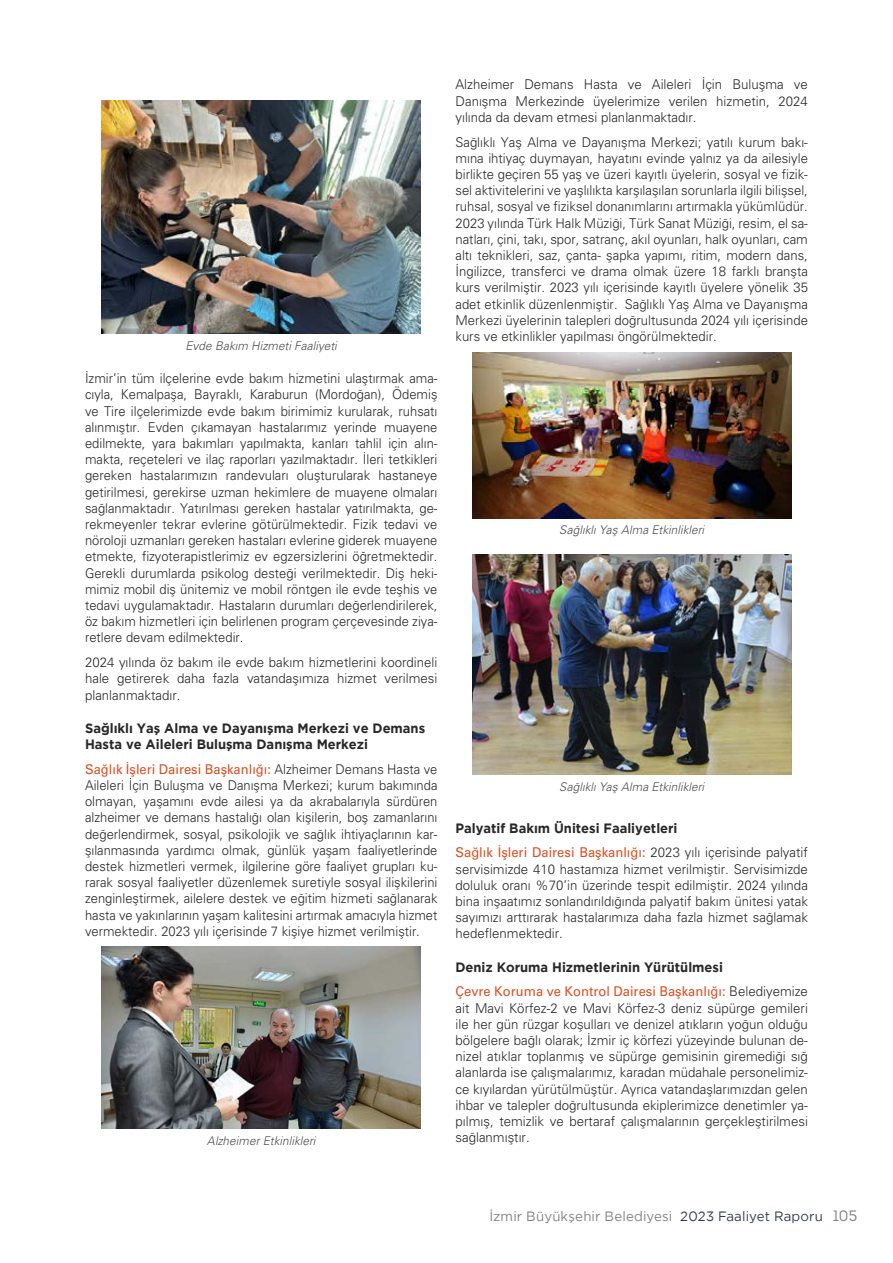
<style>
.page{position:relative;width:893px;height:1263px;background:#fff}
.page>*{position:absolute;margin:0;border:0;box-sizing:border-box;transform-origin:0 0}
.t1{font:300 13.5px/16.2px "Univers OTF";color:#292829;text-align:justify}
.t2{font:300 13.5px/16.2px "Univers OTF";color:#292829;text-align:justify;scale:.96 1}
.t3{font:700 13.5px/16.2px "Gotham";color:#292829;scale:.96 1}
.t4{font:13.5px "Gotham";letter-spacing:.01em;color:#808285}
.t5{font:italic 300 12px "Univers OTF";letter-spacing:.005em;color:#4d4d4f}
.s1{font-weight:400;color:#da5022}
.s2{color:#313b53}
.s3{font-family:"Intro";font-size:15px}
</style>
<div class="page">
<img style="left:102px;top:101px;width:319px;height:233px">
<img style="left:102px;top:947px;width:319px;height:181px">
<img style="left:472px;top:352px;width:319px;height:166px">
<img style="left:472px;top:554px;width:319px;height:221px">
<p class="t5" style="left:186px;top:338px;width:153px">Evde Bakım Hizmeti Faaliyeti</p>
<p class="t2" style="left:85px;top:370px;width:369px">İzmir’in tüm ilçelerine evde bakım hizmetini ulaştırmak ama&shy;cıyla, Kemalpaşa, Bayraklı, Karaburun (Mordoğan), Ödemiş ve Tire ilçelerimizde evde bakım birimimiz kurularak, ruhsatı alınmıştır. Evden çıkamayan hastalarımız yerinde muayene edilmekte, yara bakımları yapılmakta, kanları tahlil için alın&shy;makta, reçeteleri ve ilaç raporları yazılmaktadır. İleri tetkikleri gereken hastalarımızın randevuları oluşturularak hastaneye getirilmesi, gerekirse uzman hekimlere de muayene olmaları sağlanmaktadır. Yatırılması gereken hastalar yatırılmakta, ge&shy;rekmeyenler tekrar evlerine götürülmektedir. Fizik tedavi ve nöroloji uzmanları gereken hastaları evlerine giderek muayene etmekte, fizyoterapistlerimiz ev egzersizlerini öğretmektedir.<br>Gerekli durumlarda psikolog desteği verilmektedir. Diş heki&shy;mimiz mobil diş ünitemiz ve mobil röntgen ile evde teşhis ve tedavi uygulamaktadır. Hastaların durumları değerlendirilerek, öz bakım hizmetleri için belirlenen program çerçevesinde ziya&shy;retlere devam edilmektedir.</p>
<p class="t1" style="left:85px;top:654px;width:354px">2024 yılında öz bakım ile evde bakım hizmetlerini koordineli hale getirerek daha fazla vatandaşımıza hizmet verilmesi planlanmaktadır.</p>
<p class="t3" style="left:85px;top:719px;width:356px">Sağlıklı Yaş Alma ve Dayanışma Merkezi ve Demans<br>Hasta ve Aileleri Buluşma Danışma Merkezi</p>
<p class="t2" style="left:85px;top:761px;width:369px"><span class="s1">Sağlık İşleri Dairesi Başkanlığı:</span> Alzheimer Demans Hasta ve Aileleri İçin Buluşma ve Danışma Merkezi; kurum bakımında olmayan, yaşamını evde ailesi ya da akrabalarıyla sürdüren alzheimer ve demans hastalığı olan kişilerin, boş zamanlarını değerlendirmek, sosyal, psikolojik ve sağlık ihtiyaçlarının kar&shy;şılanmasında yardımcı olmak, günlük yaşam faaliyetlerinde destek hizmetleri vermek, ilgilerine göre faaliyet grupları ku&shy;rarak sosyal faaliyetler düzenlemek suretiyle sosyal ilişkilerini zenginleştirmek, ailelere destek ve eğitim hizmeti sağlanarak hasta ve yakınlarının yaşam kalitesini artırmak amacıyla hizmet vermektedir. 2023 yılı içerisinde 7 kişiye hizmet verilmiştir.</p>
<p class="t5" style="left:207px;top:1133px;width:110px">Alzheimer Etkinlikleri</p>
<p class="t1" style="left:455px;top:77px;width:354px">Alzheimer Demans Hasta ve Aileleri İçin Buluşma ve Danışma Merkezinde üyelerimize verilen hizmetin, 2024 yılında da devam etmesi planlanmaktadır.</p>
<p class="t1" style="left:455px;top:134px;width:354px">Sağlıklı Yaş Alma ve Dayanışma Merkezi; yatılı kurum bakı&shy;mına ihtiyaç duymayan, hayatını evinde yalnız ya da ailesiyle birlikte geçiren 55 yaş ve üzeri kayıtlı üyelerin, sosyal ve fizik&shy;sel aktivitelerini ve yaşlılıkta karşılaşılan sorunlarla ilgili bilişsel, ruhsal, sosyal ve fiziksel donanımlarını artırmakla yükümlüdür.<br>2023 yılında Türk Halk Müziği, Türk Sanat Müziği, resim, el sa&shy;natları, çini, takı, spor, satranç, akıl oyunları, halk oyunları, cam altı teknikleri, saz, çanta- şapka yapımı, ritim, modern dans, İngilizce, transferci ve drama olmak üzere 18 farklı branşta kurs verilmiştir. 2023 yılı içerisinde kayıtlı üyelere yönelik 35 adet etkinlik düzenlenmiştir. Sağlıklı Yaş Alma ve Dayanışma Merkezi üyelerinin talepleri doğrultusunda 2024 yılı içerisinde kurs ve etkinlikler yapılması öngörülmektedir.</p>
<p class="t5" style="left:559px;top:523px;width:146px">Sağlıklı Yaş Alma Etkinlikleri</p>
<p class="t5" style="left:559px;top:779px;width:146px">Sağlıklı Yaş Alma Etkinlikleri</p>
<p class="t3" style="left:455px;top:819px;width:233px">Palyatif Bakım Ünitesi Faaliyetleri</p>
<p class="t1" style="left:455px;top:844px;width:354px"><span class="s1">Sağlık İşleri Dairesi Başkanlığı:</span> 2023 yılı içerisinde palyatif servisimizde 410 hastamıza hizmet verilmiştir. Servisimizde doluluk oranı %70’in üzerinde tespit edilmiştir. 2024 yılında bina inşaatımız sonlandırıldığında palyatif bakım ünitesi yatak sayımızı arttırarak hastalarımıza daha fazla hizmet sağlamak hedeflenmektedir.</p>
<p class="t3" style="left:455px;top:958px;width:280px">Deniz Koruma Hizmetlerinin Yürütülmesi</p>
<p class="t1" style="left:455px;top:983px;width:354px"><span class="s1">Çevre Koruma ve Kontrol Dairesi Başkanlığı:</span> Belediyemize ait Mavi Körfez-2 ve Mavi Körfez-3 deniz süpürge gemileri ile her gün rüzgar koşulları ve denizel atıkların yoğun olduğu bölgelere bağlı olarak; İzmir iç körfezi yüzeyinde bulunan de&shy;nizel atıklar toplanmış ve süpürge gemisinin giremediği sığ alanlarda ise çalışmalarımız, karadan müdahale personelimiz&shy;ce kıyılardan yürütülmüştür. Ayrıca vatandaşlarımızdan gelen ihbar ve talepler doğrultusunda ekiplerimizce denetimler ya&shy;pılmış, temizlik ve bertaraf çalışmalarının gerçekleştirilmesi sağlanmıştır.</p>
<p class="t4" style="left:489px;top:1209px;width:369px">İzmir Büyükşehir Belediyesi <span class="s2">2023 Faaliyet Raporu</span> <span class="s3">105</span></p>
</div>
